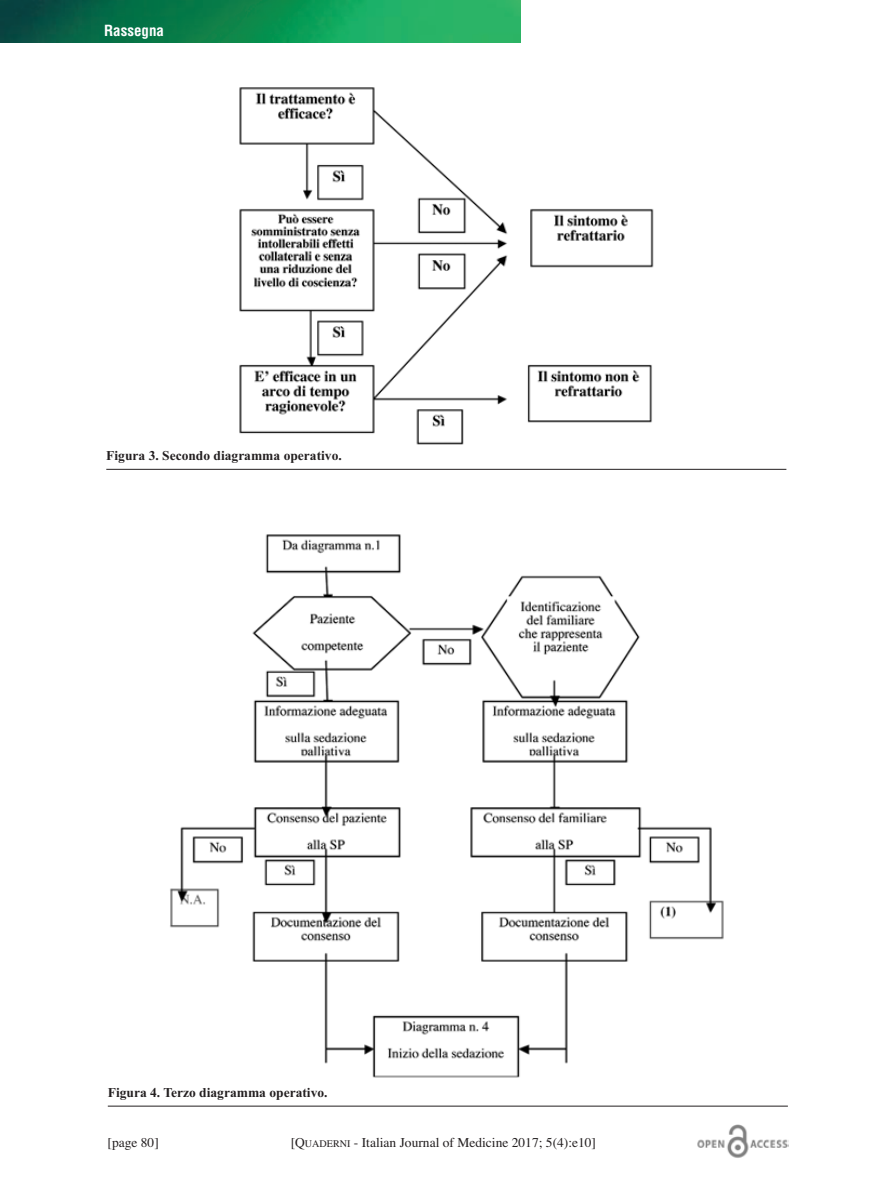
<style>
.page{position:relative;width:893px;height:1191px;background:#fff}
.page>*{position:absolute;margin:0;border:0;box-sizing:border-box;transform-origin:0 0}
.t1{font:700 condensed 15px "Helvetica";color:#fff}
.t2{font:700 13.5px "Times New Roman";color:#231f20}
.t3{font:13.5px "Times";color:#231f20}
.s1{font-size:10.2px}
</style>
<div class="page">
<img style="left:0;top:0;width:520px;height:42px">
<img style="left:697px;top:1124px;width:91px;height:34px">
<img style="left:239px;top:87px;width:415px;height:358px">
<hr style="left:106px;top:469px;width:680px;height:1px;background:#231f20">
<img style="left:170px;top:534px;width:554px;height:544px">
<hr style="left:108px;top:1105px;width:680px;height:1px;background:#231f20">
<p class="t1" style="left:104px;top:22px;width:61px">Rassegna</p>
<p class="t2" style="left:106px;top:448px;width:237px">Figura 3. Secondo diagramma operativo.</p>
<p class="t2" style="left:108px;top:1084px;width:221px">Figura 4. Terzo diagramma operativo.</p>
<p class="t3" style="left:107px;top:1134px;width:53px">[page 80]</p>
<p class="t3" style="left:291px;top:1134px;width:307px">[Q<span class="s1">UADERNI</span> - Italian Journal of Medicine 2017; 5(4):e10]</p>
</div>
